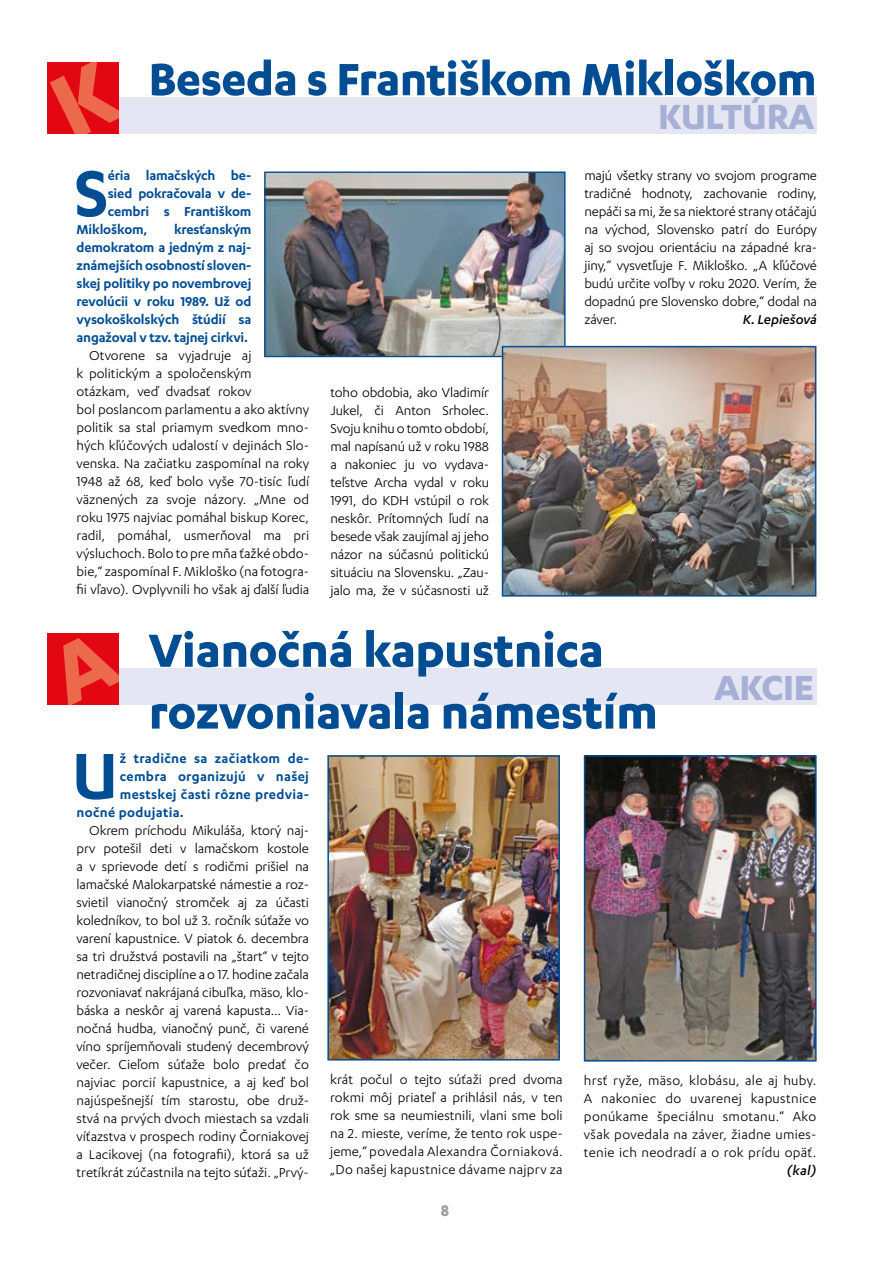
<style>
.page{position:relative;width:893px;height:1263px;background:#fff}
.page>*{position:absolute;margin:0;border:0;box-sizing:border-box;transform-origin:0 0}
.t1{font:600 75.6px "Karbon";color:#004d93}
.t2{font:700 54px/61.8px "Karbon";letter-spacing:-.01em;color:#004d93}
.t3{font:700 52.5px "Karbon";letter-spacing:-.015em;color:#004d93}
.t4{font:700 40.5px "Karbon";letter-spacing:-.01em;color:#a6afd4}
.t5{font:700 18px "Karbon";color:#9d9d9c}
.t6{font:15px/18px "Karbon";color:#000;text-align:justify}
.t7{font:600 15px/18px "Karbon";letter-spacing:-.01em;color:#004d93;text-align:justify}
.t8{font:600 15px "Karbon";letter-spacing:.02em;color:#004d93}
.t9{font:italic 500 15px "Karbon";color:#000}
</style>
<div class="page">
<div style="left:118px;top:97px;width:699px;height:37px;background:#e5e6f3"></div>
<div style="left:118px;top:668px;width:699px;height:36px;background:#e5e6f3"></div>
<div style="left:47px;top:62px;width:71px;height:72px;background:#e30613"></div>
<img style="left:266px;top:173px;width:298px;height:182px">
<div style="left:264px;top:171px;width:302px;height:186px;border:1px solid #004d93"></div>
<img style="left:587px;top:758px;width:227px;height:300px">
<div style="left:584px;top:755px;width:233px;height:306px;border:2px solid #004d93"></div>
<img style="left:330px;top:758px;width:227px;height:299px">
<div style="left:327px;top:755px;width:233px;height:305px;border:2px solid #004d93"></div>
<img style="left:505px;top:349px;width:308px;height:245px">
<div style="left:502px;top:346px;width:314px;height:251px;border:2px solid #004d93"></div>
<svg style="left:118px;top:62px;width:1px;height:72px"></svg>
<div style="left:47px;top:633px;width:77px;height:72px;background:#e30613"></div>
<h3 class="t3" style="left:149px;top:49px;width:670px">Beseda s Františkom Mikloškom</h3>
<h3 class="t4" style="left:658px;top:94px;width:158px">KULTÚRA</h3>
<h1 class="t1" style="left:74px;top:151px;width:36px">S</h1>
<p class="t7" style="left:108px;top:166px;width:145px">éria lamačských be-</p>
<p class="t7" style="left:108px;top:184px;width:145px">sied pokračovala v de-</p>
<p class="t7" style="left:108px;top:202px;width:145px">cembri s Františkom</p>
<p class="t7" style="left:77px;top:220px;width:72px">Mikloškom,</p>
<p class="t7" style="left:77px;top:220px;width:176px;text-indent:97px">kresťanským demokratom a jedným z naj&shy;známejších osobností sloven&shy;skej politiky po novembrovej revolúcii v roku 1989. Už od vysokoškolských štúdií sa angažoval v tzv. tajnej cirkvi.</p>
<p class="t6" style="left:77px;top:346px;width:234px;text-align:left;text-indent:13px">Otvorene sa vyjadruje aj<br>k politickým a spoločenským<br>otázkam, veď dvadsať rokov<br>bol poslancom parlamentu a ako aktívny politik sa stal priamym svedkom mno&shy;hých kľúčových udalostí v dejinách Slo&shy;venska. Na začiatku zaspomínal na roky 1948 až 68, keď bolo vyše 70-tisíc ľudí väznených za svoje názory. „Mne od roku 1975 najviac pomáhal biskup Korec, radil, pomáhal, usmerňoval ma pri výsluchoch. Bolo to pre mňa ťažké obdo&shy;bie,“ zaspomínal F. Mikloško (na fotogra&shy;fii vľavo). Ovplyvnili ho však aj ďalší ľudia</p>
<p class="t6" style="left:330px;top:383px;width:160px">toho obdobia, ako Vladimír Jukel, či Anton Srholec.<br>Svoju knihu o tomto období, mal napísanú už v roku 1988 a nakoniec ju vo vydava&shy;teľstve Archa vydal v roku 1991, do KDH vstúpil o rok neskôr. Prítomných ľudí na besede však zaujímal aj jeho názor na súčasnú politickú situáciu na Slovensku. „Zau&shy;jalo ma, že v súčasnosti už</p>
<p class="t6" style="left:584px;top:166px;width:234px">majú všetky strany vo svojom programe tradičné hodnoty, zachovanie rodiny, nepáči sa mi, že sa niektoré strany otáčajú na východ, Slovensko patrí do Európy aj so svojou orientáciu na západné kra&shy;jiny,“ vysvetľuje F. Mikloško. „A kľúčové budú určite voľby v roku 2020. Verím, že dopadnú pre Slovensko dobre,“ dodal na záver.</p>
<p class="t9" style="left:743px;top:311px;width:76px">K. Lepiešová</p>
<h2 class="t2" style="left:149px;top:617px;width:511px">Vianočná kapustnica rozvoniavala námestím</h2>
<h3 class="t4" style="left:714px;top:664px;width:102px">AKCIE</h3>
<h1 class="t1" style="left:72px;top:733px;width:48px">U</h1>
<p class="t8" style="left:120px;top:750px;width:191px">ž tradične sa začiatkom de-</p>
<p class="t8" style="left:120px;top:768px;width:191px">cembra organizujú v našej</p>
<p class="t8" style="left:120px;top:786px;width:191px">mestskej časti rôzne predvia-</p>
<p class="t8" style="left:77px;top:804px;width:109px">nočné podujatia.</p>
<p class="t6" style="left:77px;top:821px;width:234px;text-indent:13px">Okrem príchodu Mikuláša, ktorý naj&shy;prv potešil deti v lamačskom kostole a v sprievode detí s rodičmi prišiel na lamačské Malokarpatské námestie a roz&shy;svietil vianočný stromček aj za účasti koledníkov, to bol už 3. ročník súťaže vo varení kapustnice. V piatok 6. decembra sa tri družstvá postavili na „štart“ v tejto netradičnej disciplíne a o 17. hodine začala rozvoniavať nakrájaná cibuľka, mäso, klo&shy;báska a neskôr aj varená kapusta... Via&shy;nočná hudba, vianočný punč, či varené víno spríjemňovali studený decembrový večer. Cieľom súťaže bolo predať čo najviac porcií kapustnice, a aj keď bol najúspešnejší tím starostu, obe druž&shy;stvá na prvých dvoch miestach sa vzdali víťazstva v prospech rodiny Čorniakovej a Lacikovej (na fotografii), ktorá sa už tretíkrát zúčastnila na tejto súťaži. „Prvý-</p>
<p class="t6" style="left:330px;top:1069px;width:234px">krát počul o tejto súťaži pred dvoma rokmi môj priateľ a prihlásil nás, v ten rok sme sa neumiestnili, vlani sme boli na 2. mieste, veríme, že tento rok uspe&shy;jeme,“ povedala Alexandra Čorniaková. „Do našej kapustnice dávame najprv za</p>
<p class="t6" style="left:584px;top:1070px;width:234px">hrsť ryže, mäso, klobásu, ale aj huby.<br>A nakoniec do uvarenej kapustnice ponúkame špeciálnu smotanu.“ Ako však povedala na záver, žiadne umies&shy;tenie ich neodradí a o rok prídu opäť.</p>
<p class="t9" style="left:787px;top:1162px;width:31px">(kal)</p>
<p class="t5" style="left:441px;top:1200px;width:10px">8</p>
</div>
